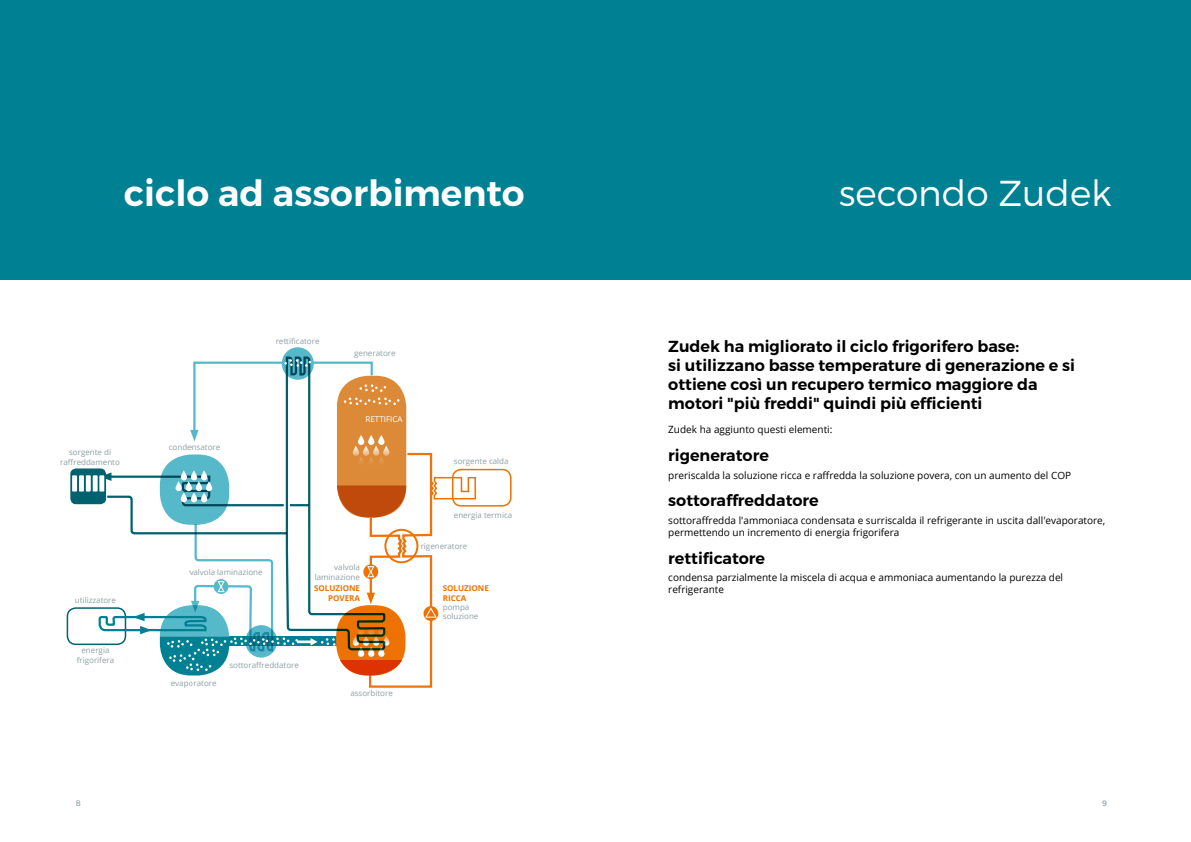
<style>
.page{position:relative;width:1191px;height:842px;background:#fff}
.page>*{position:absolute;margin:0;border:0;box-sizing:border-box;transform-origin:0 0}
.t1{font:600 36px "Montserrat";color:#fff}
.t2{font:300 36px "Montserrat";color:#fff}
.t3{font:600 16px/19.2px "Montserrat";color:#000}
.t4{font:10px/12px "Open Sans";color:#000}
.t5{font:8px/9.6px "Open Sans";color:#8fa0a3;text-align:center}
.t6{font:700 8px/9.6px "Open Sans";color:#ee7203}
.t7{font:8px "Open Sans";color:#fff}
.t8{font:8px "Montserrat";color:#8fa0a3}
</style>
<div class="page">
<div style="left:0;top:0;width:1191px;height:280px;background:#008093"></div>
<div style="left:67px;top:607px;width:59px;height:38px;border:2px solid #00616f;border-radius:9px"></div>
<div style="left:452px;top:469px;width:59px;height:38px;border:2px solid #ee7203;border-radius:9px"></div>
<div style="left:70px;top:468px;width:36px;height:36px;background:#00616f;border-radius:6px"></div>
<div style="left:79px;top:475px;width:5px;height:16px;background:#fff"></div>
<div style="left:72px;top:475px;width:5px;height:16px;background:#fff"></div>
<div style="left:86px;top:475px;width:5px;height:16px;background:#fff"></div>
<div style="left:93px;top:475px;width:5px;height:16px;background:#fff"></div>
<svg style="left:97px;top:347px;width:380px;height:341px"></svg>
<h1 class="t1" style="left:124px;top:171px;width:402px">ciclo ad assorbimento</h1>
<h1 class="t2" style="left:839px;top:171px;width:274px">secondo Zudek</h1>
<p class="t5" style="left:60px;top:447px;width:61px">sorgente di raffreddamento</p>
<p class="t5" style="left:75px;top:595px;width:43px">utilizzatore</p>
<p class="t5" style="left:77px;top:645px;width:39px">energia frigorifera</p>
<p class="t5" style="left:276px;top:336px;width:45px">rettificatore</p>
<p class="t5" style="left:354px;top:348px;width:43px">generatore</p>
<p class="t5" style="left:169px;top:442px;width:53px">condensatore</p>
<p class="t7" style="left:365px;top:414px;width:38px">RETTIFICA</p>
<p class="t5" style="left:189px;top:567px;width:75px">valvola laminazione</p>
<p class="t5" style="left:315px;top:562px;width:47px;text-align:right">valvola laminazione</p>
<p class="t6" style="left:314px;top:583px;width:47px;text-align:right">SOLUZIONE<br>POVERA</p>
<p class="t5" style="left:171px;top:678px;width:47px">evaporatore</p>
<p class="t5" style="left:229px;top:660px;width:71px">sottoraffreddatore</p>
<p class="t5" style="left:350px;top:688px;width:44px">assorbitore</p>
<p class="t5" style="left:454px;top:456px;width:56px">sorgente calda</p>
<p class="t5" style="left:454px;top:510px;width:60px">energia termica</p>
<p class="t5" style="left:421px;top:541px;width:48px">rigeneratore</p>
<p class="t6" style="left:443px;top:583px;width:47px">SOLUZIONE<br>RICCA</p>
<p class="t5" style="left:443px;top:602px;width:37px;text-align:left">pompa soluzione</p>
<h2 class="t3" style="left:668px;top:336px;width:408px">Zudek ha migliorato il ciclo frigorifero base:<br>si utilizzano basse temperature di generazione e si ottiene così un recupero termico maggiore da motori "più freddi" quindi più efficienti</h2>
<p class="t4" style="left:668px;top:423px;width:166px">Zudek ha aggiunto questi elementi:</p>
<h2 class="t3" style="left:668px;top:446px;width:102px">rigeneratore</h2>
<p class="t4" style="left:668px;top:469px;width:404px">preriscalda la soluzione ricca e raffredda la soluzione povera, con un aumento del COP</p>
<h2 class="t3" style="left:668px;top:491px;width:152px">sottoraffreddatore</h2>
<p class="t4" style="left:668px;top:514px;width:438px">sottoraffredda l'ammoniaca condensata e surriscalda il refrigerante in uscita dall'evaporatore, permettendo un incremento di energia frigorifera</p>
<h2 class="t3" style="left:668px;top:548px;width:98px">rettificatore</h2>
<p class="t4" style="left:668px;top:571px;width:396px">condensa parzialmente la miscela di acqua e ammoniaca aumentando la purezza del refrigerante</p>
<p class="t8" style="left:76px;top:798px;width:7px">8</p>
<p class="t8" style="left:1102px;top:798px;width:6px">9</p>
</div>
